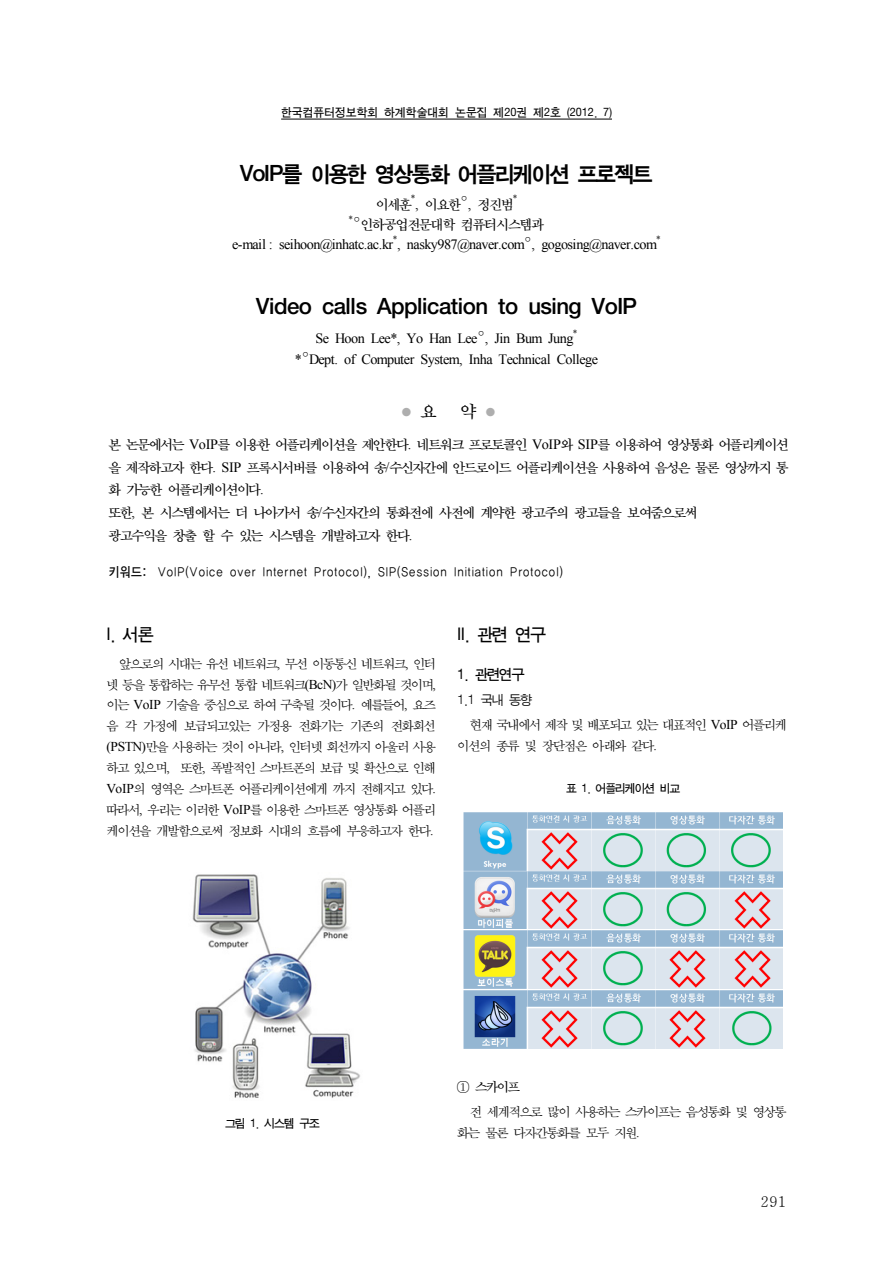
<style>
.page{position:relative;width:893px;height:1262px;background:#fff}
.page>*{position:absolute;margin:0;border:0;box-sizing:border-box;transform-origin:0 0}
.t1{font:22.5px "Sand Kg";letter-spacing:-.03em;color:#000}
.t2{font:22.5px "Sand Kg";letter-spacing:-.09em;color:#000}
.t3{font:18px "Sand Tg";letter-spacing:-.07em;color:#000}
.t4{font:18px "Sand Tm";color:#000}
.t5{font:16.5px "Sand Sm";color:#aeaeae}
.t6{font:14.85px "Sand Tg";color:#000}
.t7{font:14.85px "Haansoft Batang";color:#000}
.t8{font:14.25px/22.8px "Sand Tm";letter-spacing:-.09em;color:#000}
.t9{font:14.25px "Times New Roman";letter-spacing:-.04em;color:#000}
.t10{font:13.5px/21px "Sand Sm";letter-spacing:-.085em;color:#000}
.t11{font:13.5px "YDIYGO120 KSCPC EUC H";letter-spacing:.035em;color:#000;scale:.87 1}
.t12{font:13.5px "Sand Jg";color:#000}
.t13{font:13.5px "Sand Tm";color:#000}
.t14{font:12px "Sand Tg";letter-spacing:-.005em;color:#000}
.t15{font:12px "Sand Tg";letter-spacing:-.095em;color:#000}
.t16{font:9.15px "Times New Roman";color:#000}
.t17{font:9.15px "Sand Tg";color:#000}
.s1{font-family:"Times New Roman"}
.s2{font-family:"Sand Tg"}
.s3{font-family:"Sand Tm";font-size:18px;color:#000}
.s4{font-family:"Sand Sm";font-size:16.5px;color:#aeaeae}
.s5{font-family:"YDIYGO130"}
</style>
<div class="page">
<hr style="left:281px;top:119px;width:331px;height:1px;background:#000">
<img style="left:192px;top:874px;width:168px;height:224px">
<img style="left:463px;top:812px;width:319px;height:236px">
<p class="t14" style="left:281px;top:107px;width:332px">한국컴퓨터정보학회 하계학술대회 논문집 제20권 제2호 (2012. 7)</p>
<h1 class="t2" style="left:240px;top:163px;width:414px">VoIP를 이용한 영상통화 어플리케이션 프로젝트</h1>
<p class="t8" style="left:375px;top:193px;width:87px">이세훈 <span class="s1">,</span> 이요한</p>
<p class="t16" style="left:411px;top:195px;width:6px">*</p>
<p class="t17" style="left:460px;top:194px;width:10px">○</p>
<p class="t8" style="left:468px;top:193px;width:48px"><span class="s1">,</span> 정진범</p>
<p class="t16" style="left:513px;top:195px;width:6px">*</p>
<p class="t16" style="left:348px;top:216px;width:14px">*<span class="s2">○</span></p>
<p class="t8" style="left:360px;top:213px;width:185px">인하공업전문대학 컴퓨터시스템과</p>
<p class="t9" style="left:232px;top:239px;width:294px">e-mail : seihoon@inhatc.ac.kr , nasky987@naver.com</p>
<p class="t16" style="left:393px;top:236px;width:6px">*</p>
<p class="t17" style="left:524px;top:235px;width:10px">○</p>
<p class="t9" style="left:531px;top:239px;width:127px">, gogosing@naver.com</p>
<p class="t16" style="left:656px;top:236px;width:6px">*</p>
<h1 class="t1" style="left:256px;top:296px;width:382px">Video calls Application to using VoIP</h1>
<p class="t9" style="left:315px;top:333px;width:163px">Se Hoon Lee*, Yo Han Lee</p>
<p class="t17" style="left:477px;top:329px;width:10px">○</p>
<p class="t9" style="left:484px;top:333px;width:90px">, Jin Bum Jung</p>
<p class="t16" style="left:573px;top:330px;width:6px">*</p>
<p class="t9" style="left:295px;top:354px;width:9px">*</p>
<p class="t17" style="left:301px;top:349px;width:10px">○</p>
<p class="t9" style="left:309px;top:354px;width:290px">Dept. of Computer System, Inha Technical College</p>
<p class="t5" style="left:399px;top:404px;width:39px">● <span class="s3">요</span></p>
<h2 class="t4" style="left:460px;top:403px;width:39px">약 <span class="s4">●</span></h2>
<p class="t8" style="left:108px;top:433px;width:681px">본 논문에서는 <span class="s1">VoIP</span>를 이용한 어플리케이션을 제안한다<span class="s1">.</span> 네트워크 프로토콜인 <span class="s1">VoIP</span>와 <span class="s1">SIP</span>를 이용하여 영상통화 어플리케이션 을 제작하고자 한다<span class="s1">. SIP</span> 프록시서버를 이용하여 송<span class="s1">/</span>수신자간에 안드로이드 어플리케이션을 사용하여 음성은 물론 영상까지 통 화 가능한 어플리케이션이다<span class="s1">.<br></span>또한<span class="s1">,</span> 본 시스템에서는 더 나아가서 송<span class="s1">/</span>수신자간의 통화전에 사전에 계약한 광고주의 광고들을 보여줌으로써<br>광고수익을 창출 할 수 있는 시스템을 개발하고자 한다<span class="s1">.</span></p>
<p class="t11" style="left:108px;top:565px;width:524px"><span class="s5">키워드:</span> VoIP(Voice over Internet Protocol), SIP(Session Initiation Protocol)</p>
<h2 class="t3" style="left:106px;top:625px;width:49px">I. 서론</h2>
<p class="t10" style="left:106px;top:653px;width:331px;text-align:justify;text-indent:13px">앞으로의 시대는 유선 네트워크<span class="s1">,</span> 무선 이동통신 네트워크<span class="s1">,</span> 인터 넷 등을 통합하는 유무선 통합 네트워크<span class="s1">(BcN)</span>가 일반화될 것이며<span class="s1">, </span>이는 <span class="s1">VoIP</span> 기술을 중심으로 하여 구축될 것이다<span class="s1">.</span> 예를들어<span class="s1">,</span> 요즈 음 각 가정에 보급되고있는 가정용 전화기는 기존의 전화회선 <span class="s1">(PSTN)</span>만을 사용하는 것이 아니라<span class="s1">,</span> 인터넷 회선까지 아울러 사용 하고 있으며<span class="s1">,</span> 또한<span class="s1">,</span> 폭발적인 스마트폰의 보급 및 확산으로 인해 <span class="s1">VoIP</span>의 영역은 스마트폰 어플리케이션에게 까지 전해지고 있다<span class="s1">. </span>따라서<span class="s1">,</span> 우리는 이러한 <span class="s1">VoIP</span>를 이용한 스마트폰 영상통화 어플리 케이션을 개발함으로써 정보화 시대의 흐름에 부응하고자 한다<span class="s1">.</span></p>
<h2 class="t3" style="left:457px;top:625px;width:91px">II. 관련 연구</h2>
<p class="t6" style="left:457px;top:667px;width:69px">1. 관련연구</p>
<p class="t12" style="left:457px;top:693px;width:76px">1.1 국내 동향</p>
<p class="t10" style="left:457px;top:714px;width:331px;text-indent:13px">현재 국내에서 제작 및 배포되고 있는 대표적인 <span class="s1">VoIP</span> 어플리케 이션의 종류 및 장단점은 아래와 같다<span class="s1">.</span></p>
<p class="t15" style="left:566px;top:782px;width:116px">표 1. 어플리케이션 비교</p>
<p class="t14" style="left:225px;top:1117px;width:96px">그림 1. 시스템 구조</p>
<p class="t13" style="left:457px;top:1080px;width:64px">① 스카이프</p>
<p class="t10" style="left:457px;top:1101px;width:331px;text-indent:13px">전 세계적으로 많이 사용하는 스카이프는 음성통화 및 영상통 화는 물론 다자간통화를 모두 지원<span class="s1">.</span></p>
<p class="t7" style="left:760px;top:1194px;width:28px">291</p>
</div>
